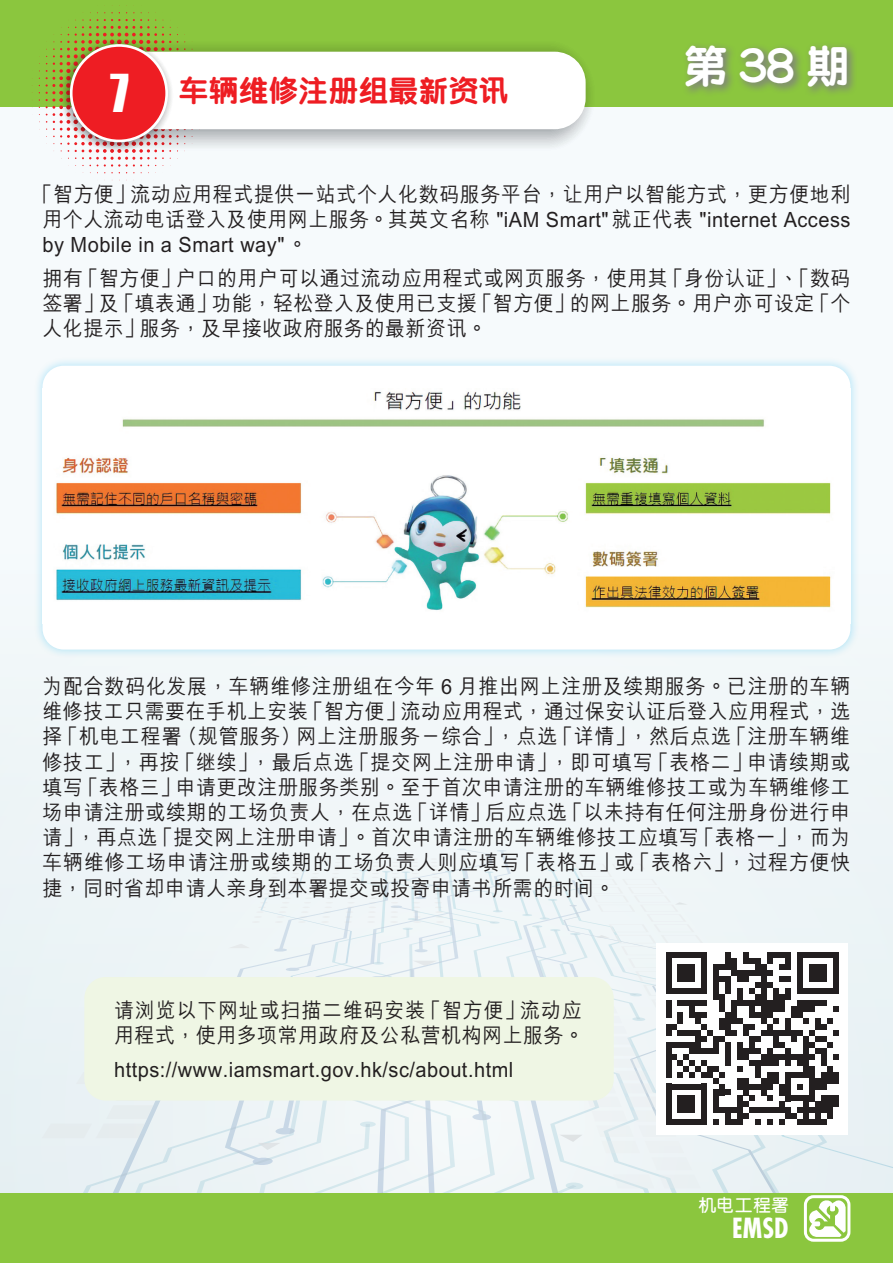
<style>
.page{position:relative;width:893px;height:1263px;background:#f3f8f9}
.page>*{position:absolute;margin:0;border:0;box-sizing:border-box;transform-origin:0 0}
.t1{font:48px "Impact";color:#fff}
.t2{font:800 45px "M Yuen HKS";color:#fff}
.t3{font:800 30px "M Yuen HKS";color:#ee1d23}
.t4{font:700 condensed 27px "Futura Std";color:#fff}
.t5{font:500 21px/25.2px "M Hei HKS";letter-spacing:.025em;color:#231f20;text-align:justify;scale:.95 1}
.t6{font:600 18px "M Yuen HKS";letter-spacing:.01em;color:#fff}
</style>
<div class="page">
<div style="left:0;top:0;width:893px;height:106px;background:#8bc63e"></div>
<div style="left:0;top:1193px;width:893px;height:70px;background:#8bc63e"></div>
<svg style="left:193px;top:45px;width:405px;height:101px"></svg>
<div style="left:90px;top:52px;width:496px;height:77px;background:#fff;border-radius:31px"></div>
<svg style="left:46px;top:12px;width:147px;height:162px"></svg>
<div style="left:681px;top:40px;width:176px;height:57px;background:#7756a3;opacity:.75"></div>
<div style="left:84px;top:977px;width:530px;height:123px;background:#eff6e4;border-radius:21px"></div>
<div style="left:34px;top:357px;width:826px;height:302px;background:#00aeef;opacity:.3"></div>
<div style="left:43px;top:366px;width:807px;height:283px;background:#fff;border-radius:21px"></div>
<img style="left:56px;top:391px;width:775px;height:219px">
<svg style="left:193px;top:848px;width:700px;height:394px"></svg>
<div style="left:833px;top:1071px;width:6px;height:12px;background:#231f20"></div>
<div style="left:833px;top:1095px;width:6px;height:12px;background:#231f20"></div>
<h1 class="t1" style="left:110px;top:56px;width:20px">7</h1>
<h3 class="t3" style="left:179px;top:69px;width:332px">車輛維修註冊組最新資訊</h3>
<h2 class="t2" style="left:683px;top:33px;width:169px">第38期</h2>
<p class="t5" style="left:43px;top:180px;width:852px;text-indent:-10px">「智方便」流動應用程式提供一站式個人化數碼服務平台，讓用戶以智能方式，更方便地利用個人流動電話登入及使用網上服務。其英文名稱 "iAM Smart"就正代表 "internet Access by Mobile in a Smart way"。</p>
<p class="t5" style="left:43px;top:264px;width:852px">擁有「智方便」戶口的用戶可以通過流動應用程式或網頁服務，使用其「身份認證」、「數碼簽署」及「填表通」功能，輕鬆登入及使用已支援「智方便」的網上服務。用戶亦可設定「個人化提示」服務，及早接收政府服務的最新資訊。</p>
<p class="t5" style="left:43px;top:672px;width:852px">為配合數碼化發展，車輛維修註冊組在今年 6 月推出網上註冊及續期服務。已註冊的車輛維修技工只需要在手機上安裝「智方便」流動應用程式，通過保安認證後登入應用程式，選擇「機電工程署（規管服務）網上註冊服務－綜合」，點選「詳情」，然後點選「註冊車輛維修技工」，再按「繼續」，最後點選「提交網上註冊申請」，即可填寫「表格二」申請續期或填寫「表格三」申請更改註冊服務類別。至於首次申請註冊的車輛維修技工或為車輛維修工場申請註冊或續期的工場負責人，在點選「詳情」後應點選「以未持有任何註冊身份進行申請」，再點選「提交網上註冊申請」。首次申請註冊的車輛維修技工應填寫「表格一」，而為車輛維修工場申請註冊或續期的工場負責人則應填寫「表格五」或「表格六」，過程方便快捷，同時省卻申請人親身到本署提交或投寄申請書所需的時間。</p>
<p class="t5" style="left:114px;top:996px;width:496px">請瀏覽以下網址或掃描二維碼安裝「智方便」流動應用程式，使用多項常用政府及公私營機構網上服務。</p>
<p class="t5" style="left:114px;top:1055px;width:422px">https://www.iamsmart.gov.hk/sc/about.html</p>
<p class="t6" style="left:698px;top:1193px;width:92px">機電工程署</p>
<p class="t4" style="left:732px;top:1211px;width:58px">EMSD</p>
</div>
